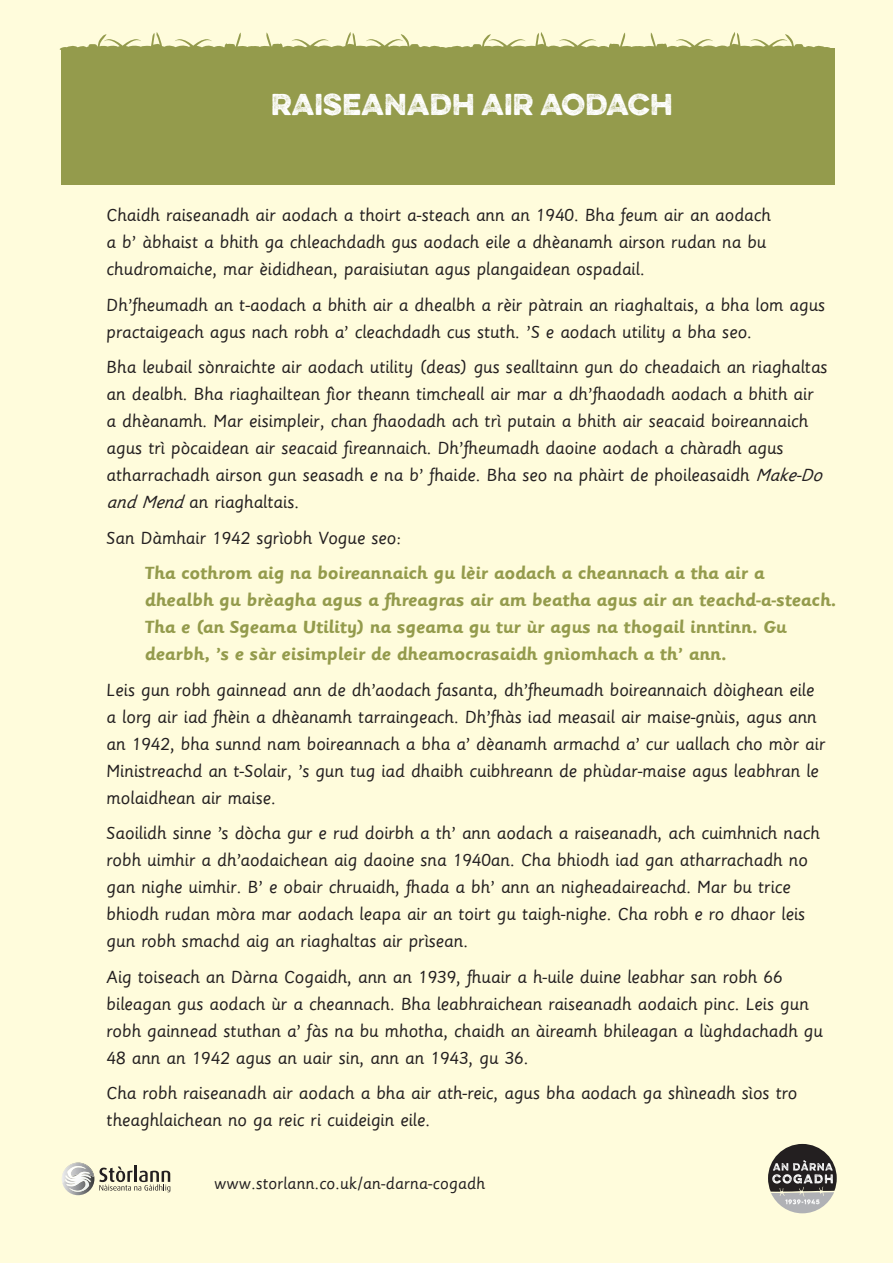
<style>
.page{position:relative;width:893px;height:1263px;background:#fffcdc}
.page>*{position:absolute;margin:0;border:0;box-sizing:border-box;transform-origin:0 0}
.t1{font:27px "Eveleth";letter-spacing:.01em;color:#fff}
.t2{font:19.5px/27px "Sassoon Primary";letter-spacing:-.01em;color:#231f20}
.t3{font:700 19.5px/27px "Sassoon Primary";letter-spacing:-.02em;color:#949b4c}
.t4{font:18px "Sassoon Primary";color:#231f20}
.s1{font-style:italic}
</style>
<div class="page">
<svg style="left:62px;top:1162px;width:108px;height:33px"></svg>
<svg style="left:768px;top:1144px;width:69px;height:69px"></svg>
<div style="left:61px;top:49px;width:774px;height:136px;background:#949b4c"></div>
<svg style="left:60px;top:32px;width:772px;height:18px"></svg>
<p class="t1" style="left:271px;top:84px;width:403px">RAISEANADH AIR AODACH</p>
<p class="t2" style="left:106px;top:201px;width:666px">Chaidh raiseanadh air aodach a thoirt a-steach ann an 1940. Bha feum air an aodach a b’ àbhaist a bhith ga chleachdadh gus aodach eile a dhèanamh airson rudan na bu chudromaiche, mar èididhean, paraisiutan agus plangaidean ospadail.</p>
<p class="t2" style="left:106px;top:290px;width:720px">Dh’fheumadh an t-aodach a bhith air a dhealbh a rèir pàtrain an riaghaltais, a bha lom agus practaigeach agus nach robh a’ cleachdadh cus stuth. ’S e aodach utility a bha seo.</p>
<p class="t2" style="left:106px;top:353px;width:723px">Bha leubail sònraichte air aodach utility (deas) gus sealltainn gun do cheadaich an riaghaltas an dealbh. Bha riaghailtean fìor theann timcheall air mar a dh’fhaodadh aodach a bhith air a dhèanamh. Mar eisimpleir, chan fhaodadh ach trì putain a bhith air seacaid boireannaich agus trì pòcaidean air seacaid fireannaich. Dh’fheumadh daoine aodach a chàradh agus atharrachadh airson gun seasadh e na b’ fhaide. Bha seo na phàirt de phoileasaidh <span class="s1">Make-Do andMend</span>an riaghaltais.</p>
<p class="t2" style="left:106px;top:523px;width:296px">San Dàmhair 1942 sgrìobh Vogue seo:</p>
<p class="t3" style="left:145px;top:559px;width:693px">Tha cothrom aig na boireannaich gu lèir aodach a cheannach a tha air a dhealbh gu brèagha agus a fhreagras air am beatha agus air an teachd-a-steach.<br>Tha e (an Sgeama Utility) na sgeama gu tur ùr agus na thogail inntinn. Gu dearbh, ’s e sàr eisimpleir de dheamocrasaidh gnìomhach a th’ ann.</p>
<p class="t2" style="left:106px;top:676px;width:720px">Leis gun robh gainnead ann de dh’aodach fasanta, dh’fheumadh boireannaich dòighean eile a lorg air iad fhèin a dhèanamh tarraingeach. Dh’fhàs iad measail air maise-gnùis, agus ann an 1942, bha sunnd nam boireannach a bha a’ dèanamh armachd a’ cur uallach cho mòr air Ministreachd an t-Solair, ’s gun tug iad dhaibh cuibhreann de phùdar-maise agus leabhran le molaidhean air maise.</p>
<p class="t2" style="left:106px;top:819px;width:715px">Saoilidh sinne ’s dòcha gur e rud doirbh a th’ ann aodach a raiseanadh, ach cuimhnich nach robh uimhir a dh’aodaichean aig daoine sna 1940an. Cha bhiodh iad gan atharrachadh no gan nighe uimhir. B’ e obair chruaidh, fhada a bh’ ann an nigheadaireachd. Mar bu trice bhiodh rudan mòra mar aodach leapa air an toirt gu taigh-nighe. Cha robh e ro dhaor leis gun robh smachd aig an riaghaltas air prìsean.</p>
<p class="t2" style="left:106px;top:963px;width:718px">Aig toiseach an Dàrna Cogaidh, ann an 1939, fhuair a h-uile duine leabhar san robh 66 bileagan gus aodach ùr a cheannach. Bha leabhraichean raiseanadh aodaich pinc. Leis gun robh gainnead stuthan a’ fàs na bu mhotha, chaidh an àireamh bhileagan a lùghdachadh gu 48 ann an 1942 agus an uair sin, ann an 1943, gu 36.</p>
<p class="t2" style="left:106px;top:1079px;width:692px">Cha robh raiseanadh air aodach a bha air ath-reic, agus bha aodach ga shìneadh sìos tro theaghlaichean no ga reic ri cuideigin eile.</p>
<p class="t4" style="left:214px;top:1173px;width:273px">www.storlann.co.uk/an-darna-cogadh</p>
</div>
